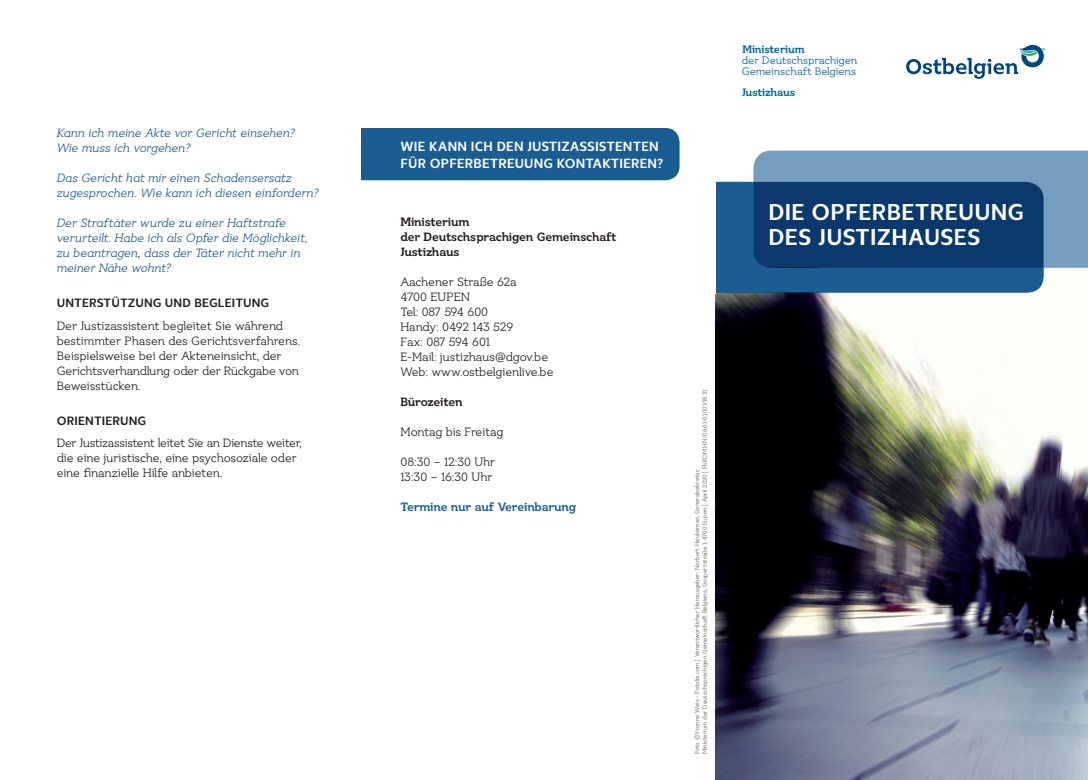
<style>
.page{position:relative;width:1088px;height:780px;background:#fff}
.page>*{position:absolute;margin:0;border:0;box-sizing:border-box;transform-origin:0 0}
.t1{font:700 23.75px/25px "Ostbe Sans";letter-spacing:.01em;color:#fff}
.t2{font:700 13.75px/16.5px "Ostbe Sans";letter-spacing:.01em;color:#fff}
.t3{font:12.5px/15px "Ostbe Serif";letter-spacing:-.01em;color:#231f20}
.t4{font:italic 12.5px/15px "Ostbe Serif";letter-spacing:-.01em;color:#1a5d93}
.t5{font:700 12.5px/15px "Ostbe Serif";letter-spacing:-.01em;color:#231f20}
.t6{font:700 12.5px "Ostbe Sans";letter-spacing:.01em;color:#231f20}
.t7{font:700 12.5px "Ostbe Serif";letter-spacing:-.02em;color:#1a5d93}
.t8{font:11.25px/10.6px "Ostbe Serif";letter-spacing:-.01em;color:#0163a3}
.t9{font:700 11.25px "Ostbe Serif";letter-spacing:-.01em;color:#0163a3}
.t10{font:6.25px/7.5px "Ostbe Serif";letter-spacing:-.01em;color:#57585a}
</style>
<div class="page">
<img style="left:716px;top:268px;width:372px;height:512px">
<svg style="left:906px;top:45px;width:141px;height:34px"></svg>
<div style="left:753px;top:151px;width:335px;height:117px;background:#759dbe"></div>
<svg style="left:716px;top:182px;width:327px;height:110px;fill:#0b396d"></svg>
<div style="left:334px;top:128px;width:345px;height:52px;background:#1a5d93;border-radius:14px"></div>
<div style="left:322px;top:112px;width:39px;height:83px;background:#fff"></div>
<p class="t4" style="left:57px;top:126px;width:240px">Kann ich meine Akte vor Gericht einsehen?<br>Wie muss ich vorgehen?</p>
<p class="t4" style="left:57px;top:171px;width:263px">Das Gericht hat mir einen Schadensersatz zugesprochen. Wie kann ich diesen einfordern?</p>
<p class="t4" style="left:57px;top:216px;width:252px">Der Straftäter wurde zu einer Haftstrafe verurteilt. Habe ich als Opfer die Möglichkeit, zu beantragen, dass der Täter nicht mehr in meiner Nähe wohnt?</p>
<p class="t6" style="left:57px;top:296px;width:214px">UNTERSTÜTZUNG UND BEGLEITUNG</p>
<p class="t3" style="left:57px;top:318px;width:245px">Der Justizassistent begleitet Sie während bestimmter Phasen des Gerichtsverfahrens.<br>Beispielsweise bei der Akteneinsicht, der Gerichtsverhandlung oder der Rückgabe von Beweisstücken.</p>
<p class="t6" style="left:57px;top:413px;width:91px">ORIENTIERUNG</p>
<p class="t3" style="left:57px;top:436px;width:247px">Der Justizassistent leitet Sie an Dienste weiter, die eine juristische, eine psychosoziale oder eine finanzielle Hilfe anbieten.</p>
<p class="t2" style="left:400px;top:139px;width:264px">WIE KANN ICH DEN JUSTIZASSISTENTEN<br>FÜR OPFERBETREUUNG KONTAKTIEREN?</p>
<p class="t5" style="left:400px;top:214px;width:218px">Ministerium<br>der Deutschsprachigen Gemeinschaft<br>Justizhaus</p>
<p class="t3" style="left:400px;top:274px;width:154px">Aachener Straße 62a<br>4700 EUPEN<br>Tel: 087 594 600<br>Handy: 0492 143 529<br>Fax: 087 594 601<br>E-Mail: justizhaus@dgov.be<br>Web: www.ostbelgienlive.be</p>
<p class="t5" style="left:400px;top:394px;width:64px">Bürozeiten</p>
<p class="t3" style="left:400px;top:424px;width:104px">Montag bis Freitag</p>
<p class="t3" style="left:400px;top:454px;width:96px">08:30 – 12:30 Uhr<br>13:30 – 16:30 Uhr</p>
<p class="t7" style="left:400px;top:499px;width:177px">Termine nur auf Vereinbarung</p>
<p class="t10" style="left:694px;top:754px;width:366px;rotate:-90deg">Foto ©Yvonne Weis - Fotolia.com | Verantwortlicher Herausgeber: Norbert Heukemes, Generalsekretär,<br>Ministerium der Deutschsprachigen Gemeinschaft Belgiens, Gospertstraße 1, 4700 Eupen | April 2020 | FbKOM.HN/06.01-01.001/18.31</p>
<p class="t9" style="left:742px;top:43px;width:64px">Ministerium</p>
<p class="t8" style="left:742px;top:56px;width:117px">der Deutschsprachigen<br>Gemeinschaft Belgiens</p>
<p class="t9" style="left:742px;top:86px;width:55px">Justizhaus</p>
<h1 class="t1" style="left:768px;top:201px;width:257px">DIE OPFERBETREUUNG<br>DES JUSTIZHAUSES</h1>
</div>
